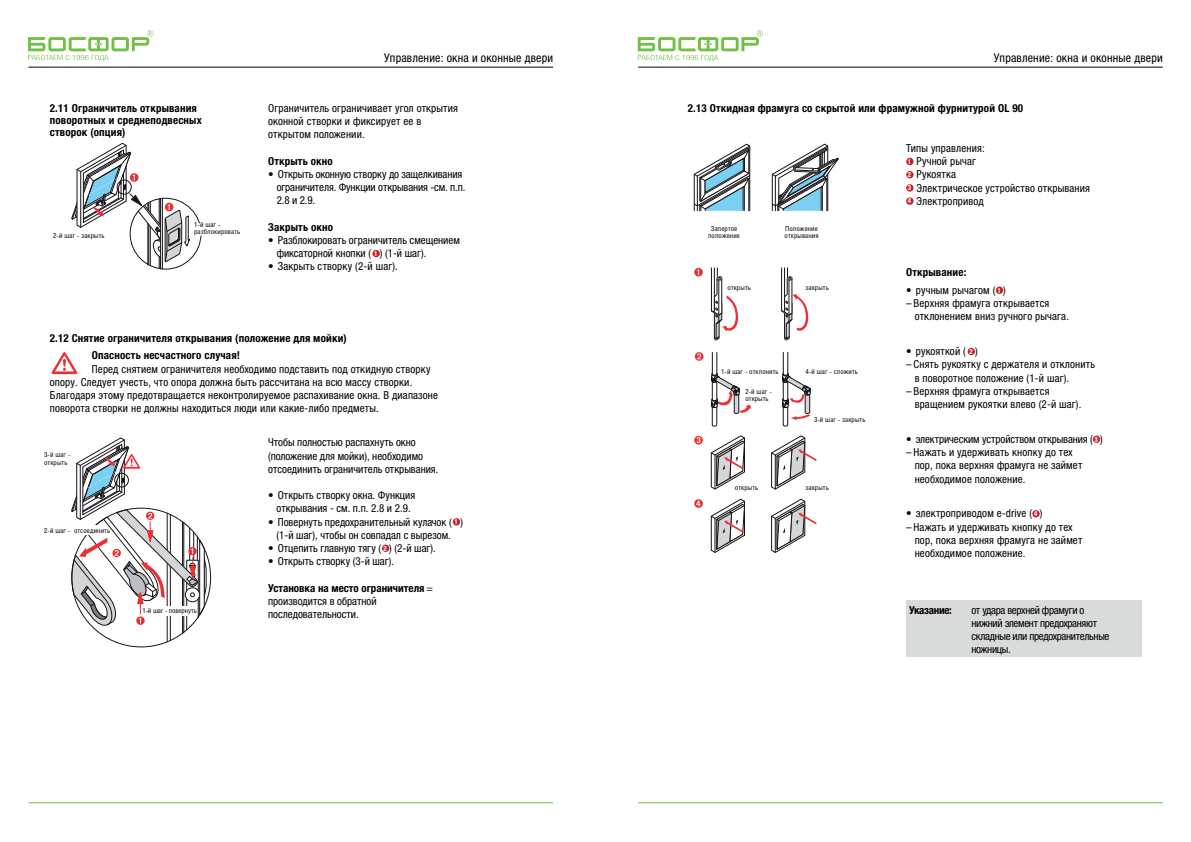
<style>
.page{position:relative;width:1191px;height:842px;background:#fff}
.page>*{position:absolute;margin:0;border:0;box-sizing:border-box;transform-origin:0 0}
.t1{font:condensed 12px "Helvetica Neue LTW1 G";letter-spacing:.015em;color:#000001}
.t2{font:condensed 11px/13.2px "Helvetica Neue LTW1 G";letter-spacing:.015em;color:#000001}
.t3{font:700 condensed 11px/12px "Helvetica Neue LTW1 G";letter-spacing:.015em;color:#000001}
.t4{font:condensed 11px/13.2px "Helvetica Neue LTW1 G";letter-spacing:-.01em;color:#000001}
.t5{font:condensed 11px/13.2px "Helvetica Neue LTW1 G";letter-spacing:-.03em;color:#000001}
.t6{font:700 condensed 11px "Helvetica Neue LTW1 G";letter-spacing:-.03em;color:#000001}
.t7{font:7px/7px "Helios Cond";letter-spacing:.015em;color:#000001}
.t8{font:7px "Helios Cond";letter-spacing:-.01em;color:#000001}
.s1{font-weight:700;font-size:7px;color:#fff}
.s2{font-weight:700}
</style>
<div class="page">
<hr style="left:29px;top:67px;width:524px;height:1px;background:#000001">
<hr style="left:29px;top:802px;width:524px;height:1px;background:#71bf44">
<hr style="left:638px;top:67px;width:524px;height:1px;background:#000001">
<hr style="left:638px;top:802px;width:524px;height:1px;background:#71bf44">
<div style="left:906px;top:600px;width:235px;height:57px;background:#d8dbda"></div>
<div style="left:906px;top:158px;width:7px;height:7px;background:#c72026;border-radius:50%"></div>
<div style="left:906px;top:171px;width:7px;height:7px;background:#c72026;border-radius:50%"></div>
<div style="left:906px;top:184px;width:7px;height:8px;background:#c72026;border-radius:50%"></div>
<div style="left:906px;top:197px;width:7px;height:8px;background:#c72026;border-radius:50%"></div>
<div style="left:995px;top:287px;width:8px;height:7px;background:#c72026;border-radius:50%"></div>
<div style="left:967px;top:348px;width:8px;height:7px;background:#c72026;border-radius:50%"></div>
<div style="left:1092px;top:436px;width:8px;height:7px;background:#c72026;border-radius:50%"></div>
<div style="left:1032px;top:510px;width:7px;height:7px;background:#c72026;border-radius:50%"></div>
<svg style="left:693px;top:144px;width:57px;height:67px"></svg>
<svg style="left:771px;top:144px;width:68px;height:67px"></svg>
<svg style="left:694px;top:268px;width:9px;height:8px"></svg>
<svg style="left:697px;top:269px;width:2px;height:6px"></svg>
<svg style="left:695px;top:352px;width:8px;height:9px"></svg>
<svg style="left:697px;top:353px;width:4px;height:6px"></svg>
<svg style="left:694px;top:436px;width:9px;height:8px"></svg>
<svg style="left:696px;top:437px;width:4px;height:6px"></svg>
<svg style="left:711px;top:435px;width:34px;height:54px"></svg>
<svg style="left:771px;top:435px;width:45px;height:54px"></svg>
<svg style="left:711px;top:499px;width:34px;height:54px"></svg>
<svg style="left:771px;top:499px;width:45px;height:54px"></svg>
<svg style="left:711px;top:267px;width:27px;height:74px"></svg>
<svg style="left:781px;top:267px;width:27px;height:74px"></svg>
<svg style="left:711px;top:352px;width:40px;height:75px"></svg>
<svg style="left:782px;top:352px;width:29px;height:75px"></svg>
<svg style="left:694px;top:499px;width:9px;height:9px"></svg>
<svg style="left:696px;top:500px;width:4px;height:6px"></svg>
<svg style="left:52px;top:352px;width:25px;height:22px"></svg>
<div style="left:372px;top:250px;width:8px;height:7px;background:#c72026;border-radius:50%"></div>
<div style="left:453px;top:518px;width:7px;height:7px;background:#c72026;border-radius:50%"></div>
<div style="left:382px;top:545px;width:7px;height:7px;background:#c72026;border-radius:50%"></div>
<hr style="left:167px;top:513px;width:1px;height:129px;background:#171419">
<hr style="left:182px;top:522px;width:1px;height:111px;background:#171419">
<hr style="left:170px;top:514px;width:1px;height:126px;background:#171419">
<hr style="left:184px;top:523px;width:1px;height:109px;background:#171419">
<svg style="left:71px;top:437px;width:136px;height:193px"></svg>
<svg style="left:71px;top:143px;width:119px;height:126px"></svg>
<div style="left:117px;top:180px;width:14px;height:14px;border:1px solid #171419;border-radius:50%"></div>
<svg style="left:28px;top:30px;width:125px;height:31px"></svg>
<svg style="left:638px;top:30px;width:125px;height:31px"></svg>
<p class="t1" style="left:384px;top:50px;width:170px">Управление: окна и оконные двери</p>
<p class="t1" style="left:993px;top:50px;width:170px">Управление: окна и оконные двери</p>
<p class="t3" style="left:50px;top:102px;width:153px">2.11 Ограничитель открывания поворотных и среднеподвесных створок (опция)</p>
<p class="t7" style="left:53px;top:232px;width:53px">2-й шаг - закрыть</p>
<p class="t7" style="left:194px;top:221px;width:48px">1-й шаг - разблокировать</p>
<p class="t2" style="left:268px;top:102px;width:191px">Ограничитель ограничивает угол открытия оконной створки и фиксирует ее в открытом положении.</p>
<p class="t3" style="left:268px;top:155px;width:66px">Открыть окно</p>
<p class="t4" style="left:277px;top:168px;width:190px;text-indent:-9px">• Открыть оконную створку до защелкивания ограничителя. Функции открывания -см. п.п.<br>2.8 и 2.9.</p>
<p class="t3" style="left:268px;top:221px;width:66px">Закрыть окно</p>
<p class="t2" style="left:277px;top:234px;width:185px;text-indent:-9px">• Разблокировать ограничитель смещением фиксаторной кнопки ( <span class="s1">1</span> ) (1-й шаг).</p>
<p class="t2" style="left:268px;top:260px;width:131px">• Закрыть створку (2-й шаг).</p>
<p class="t3" style="left:92px;top:329px;width:256px;line-height:17.4px;text-indent:-42px">2.12 Снятие ограничителя открывания (положение для мойки)<br>Опасность несчастного случая!</p>
<p class="t2" style="left:50px;top:362px;width:390px;text-indent:42px">Перед снятием ограничителя необходимо подставить под откидную створку опору. Следует учесть, что опора должна быть рассчитана на всю массу створки.<br>Благодаря этому предотвращается неконтролируемое распахивание окна. В диапазоне поворота створки не должны находиться люди или какие-либо предметы.</p>
<p class="t7" style="left:44px;top:450px;width:28px;line-height:8px">3-й шаг - открыть</p>
<p class="t7" style="left:44px;top:527px;width:68px">2-й шаг - отсоединить</p>
<p class="t8" style="left:142px;top:606px;width:56px">1-й шаг - повернуть</p>
<p class="t2" style="left:268px;top:436px;width:172px">Чтобы полностью распахнуть окно (положение для мойки), необходимо отсоединить ограничитель открывания.</p>
<p class="t2" style="left:268px;top:489px;width:149px;text-align:center">• Открыть створку окна. Функция открывания - см. п.п. 2.8 и 2.9.</p>
<p class="t2" style="left:268px;top:515px;width:196px;text-align:center">• Повернуть предохранительный кулачок ( <span class="s1">1</span> ) (1-й шаг), чтобы он совпадал с вырезом.</p>
<p class="t2" style="left:268px;top:541px;width:169px">• Отцепить главную тягу ( <span class="s1">2</span> ) (2-й шаг).</p>
<p class="t2" style="left:268px;top:555px;width:127px">• Открыть створку (3-й шаг).</p>
<p class="t2" style="left:268px;top:581px;width:166px"><span class="s2">Установка на место ограничителя</span> = производится в обратной последовательности.</p>
<p class="t3" style="left:688px;top:102px;width:337px">2.13 Откидная фрамуга со скрытой или фрамужной фурнитурой OL 90</p>
<p class="t7" style="left:708px;top:225px;width:33px;text-align:center">Запертое положение</p>
<p class="t7" style="left:784px;top:225px;width:36px">Положение открывания</p>
<p class="t7" style="left:727px;top:284px;width:25px">открыть</p>
<p class="t7" style="left:805px;top:284px;width:25px">закрыть</p>
<p class="t7" style="left:721px;top:368px;width:59px">1-й шаг - отклонить</p>
<p class="t7" style="left:745px;top:388px;width:28px">2-й шаг - открыть</p>
<p class="t7" style="left:805px;top:368px;width:54px">4-й шаг - сложить</p>
<p class="t7" style="left:814px;top:416px;width:53px">3-й шаг - закрыть</p>
<p class="t7" style="left:735px;top:484px;width:25px">открыть</p>
<p class="t7" style="left:805px;top:484px;width:25px">закрыть</p>
<p class="t2" style="left:906px;top:142px;width:185px">Типы управления:<br><span class="s1">1</span> Ручной рычаг<br><span class="s1">2</span> Рукоятка<br><span class="s1">3</span> Электрическое устройство открывания<br><span class="s1">4</span> Электропривод</p>
<p class="t3" style="left:906px;top:267px;width:62px">Открывание:</p>
<p class="t2" style="left:906px;top:283px;width:101px">• ручным рычагом ( <span class="s1">1</span> )</p>
<p class="t2" style="left:914px;top:297px;width:156px;text-indent:-9px">– Верхняя фрамуга открывается отклонением вниз ручного рычага.</p>
<p class="t2" style="left:906px;top:345px;width:73px">• рукояткой ( <span class="s1">2</span> )</p>
<p class="t2" style="left:914px;top:358px;width:182px;text-indent:-9px">– Снять рукоятку с держателя и отклонить в поворотное положение (1-й шаг).</p>
<p class="t2" style="left:914px;top:384px;width:168px;text-indent:-9px">– Верхняя фрамуга открывается вращением рукоятки влево (2-й шаг).</p>
<p class="t4" style="left:906px;top:432px;width:198px">• электрическим устройством открывания ( <span class="s1">3</span> )</p>
<p class="t2" style="left:914px;top:446px;width:169px;text-indent:-9px">– Нажать и удерживать кнопку до тех пор, пока верхняя фрамуга не займет необходимое положение.</p>
<p class="t2" style="left:906px;top:507px;width:138px">• электроприводом e-drive ( <span class="s1">4</span> )</p>
<p class="t2" style="left:914px;top:520px;width:169px;text-indent:-9px">– Нажать и удерживать кнопку до тех пор, пока верхняя фрамуга не займет необходимое положение.</p>
<p class="t6" style="left:909px;top:603px;width:44px">Указание:</p>
<p class="t5" style="left:971px;top:603px;width:140px">от удара верхней фрамуги о нижний элемент предохраняют складные или предохранительные ножницы.</p>
</div>
